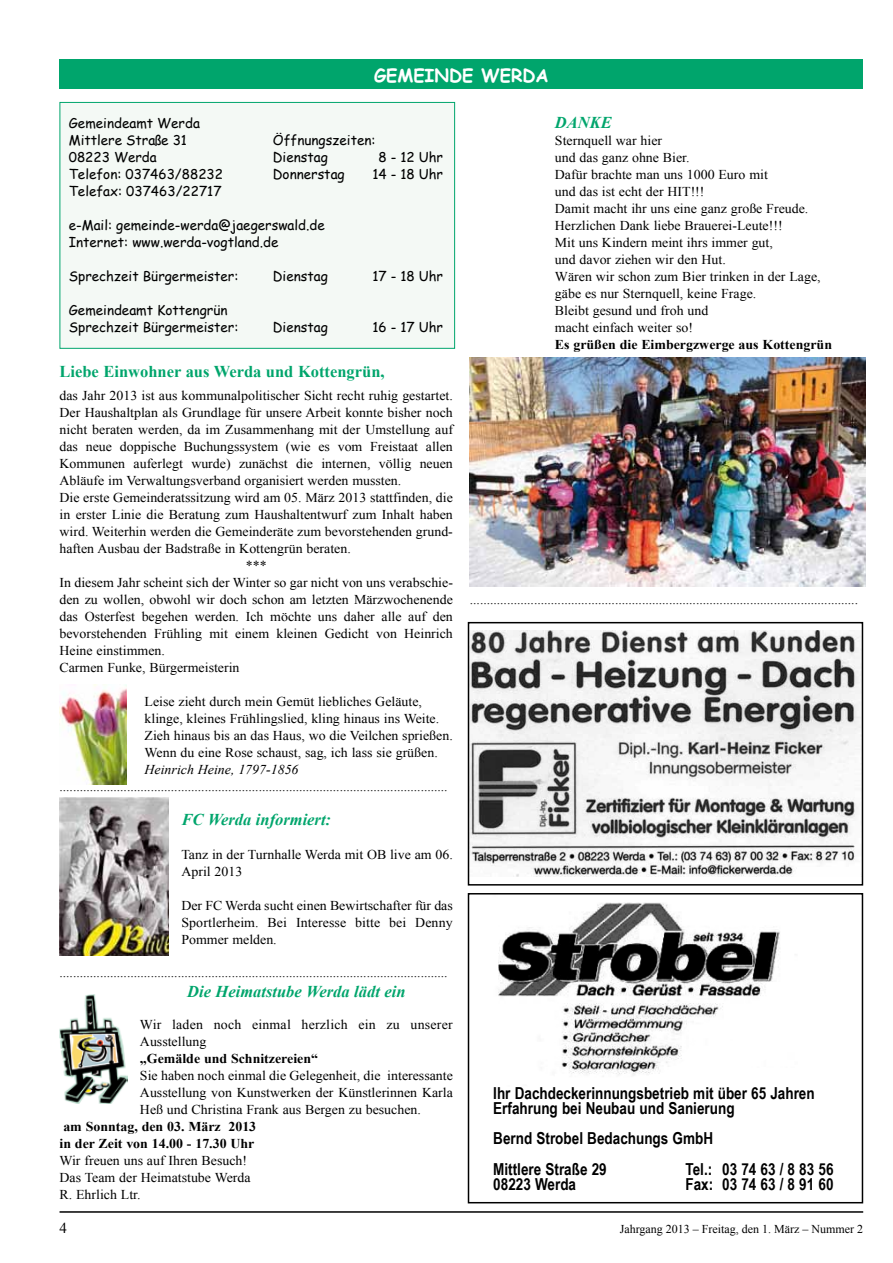
<style>
.page{position:relative;width:893px;height:1263px;background:#fff}
.page>*{position:absolute;margin:0;border:0;box-sizing:border-box;transform-origin:0 0}
.t1{font:700 18px "Comic Sans MS";color:#fff}
.t2{font:700 16.5px/15.3px "Arial Narrow";color:#000}
.t3{font:italic 700 16.5px "Times New Roman";color:#00a56c}
.t4{font:700 16.5px "Times New Roman";color:#00a56c}
.t5{font:15px "Times New Roman";color:#000}
.t6{font:13.5px/17px "Times New Roman";color:#000}
.t7{font:13.5px/17px "Comic Sans MS";color:#000}
.t8{font:700 13.5px/17px "Times New Roman";color:#000}
.t9{font:italic 13.5px "Times New Roman";color:#000}
.t10{font:12px "Times New Roman";color:#000}
</style>
<div class="page">
<hr style="left:60px;top:1211px;width:803px;height:2px;background:#000">
<img style="left:470px;top:357px;width:395px;height:230px">
<div style="left:60px;top:60px;width:803px;height:29px;background:#00a56c"></div>
<div style="left:60px;top:102px;width:395px;height:246px;background:#f4f9f5"></div>
<div style="left:60px;top:102px;width:395px;height:247px;border:1px solid #00a56c"></div>
<img style="left:60px;top:684px;width:67px;height:101px">
<img style="left:60px;top:798px;width:109px;height:157px">
<img style="left:498px;top:902px;width:282px;height:174px">
<div style="left:468px;top:893px;width:395px;height:310px;border:2px solid #000"></div>
<img style="left:60px;top:994px;width:67px;height:110px">
<img style="left:471px;top:630px;width:389px;height:246px">
<div style="left:468px;top:622px;width:395px;height:263px;border:2px solid #000"></div>
<h1 class="t1" style="left:374px;top:63px;width:176px">GEMEINDE WERDA</h1>
<p class="t7" style="left:69px;top:114px;width:133px">Gemeindeamt Werda<br>Mittlere Straße 31</p>
<p class="t7" style="left:273px;top:131px;width:104px">Öffnungszeiten:</p>
<p class="t7" style="left:69px;top:148px;width:89px">08223 Werda</p>
<p class="t7" style="left:273px;top:148px;width:56px">Dienstag</p>
<p class="t7" style="left:378px;top:148px;width:66px">8 - 12 Uhr</p>
<p class="t7" style="left:69px;top:165px;width:156px">Telefon: 037463/88232</p>
<p class="t7" style="left:273px;top:165px;width:73px">Donnerstag</p>
<p class="t7" style="left:372px;top:165px;width:72px">14 - 18 Uhr</p>
<p class="t7" style="left:69px;top:182px;width:154px">Telefax: 037463/22717</p>
<p class="t7" style="left:69px;top:216px;width:258px">e-Mail: gemeinde-werda@jaegerswald.de<br>Internet: www.werda-vogtland.de</p>
<p class="t7" style="left:69px;top:267px;width:171px">Sprechzeit Bürgermeister:</p>
<p class="t7" style="left:273px;top:267px;width:56px">Dienstag</p>
<p class="t7" style="left:372px;top:267px;width:72px">17 - 18 Uhr</p>
<p class="t7" style="left:69px;top:301px;width:171px">Gemeindeamt Kottengrün<br>Sprechzeit Bürgermeister:</p>
<p class="t7" style="left:273px;top:318px;width:56px">Dienstag</p>
<p class="t7" style="left:372px;top:318px;width:72px">16 - 17 Uhr</p>
<p class="t4" style="left:60px;top:360px;width:327px">Liebe Einwohner aus Werda und Kottengrün,</p>
<p class="t6" style="left:60px;top:386px;width:395px">das Jahr 2013 ist aus kommunalpolitischer Sicht recht ruhig gestartet.</p>
<p class="t6" style="left:60px;top:403px;width:395px">Der Haushaltplan als Grundlage für unsere Arbeit konnte bisher noch</p>
<p class="t6" style="left:60px;top:421px;width:395px">nicht beraten werden, da im Zusammenhang mit der Umstellung auf</p>
<p class="t6" style="left:60px;top:438px;width:395px">das neue doppische Buchungssystem (wie es vom Freistaat allen</p>
<p class="t6" style="left:60px;top:455px;width:395px">Kommunen auferlegt wurde) zunächst die internen, völlig neuen</p>
<p class="t6" style="left:60px;top:472px;width:343px">Abläufe im Verwaltungsverband organisiert werden mussten.</p>
<p class="t6" style="left:60px;top:489px;width:395px">Die erste Gemeinderatssitzung wird am 05. März 2013 stattfinden, die</p>
<p class="t6" style="left:60px;top:506px;width:395px">in erster Linie die Beratung zum Haushaltentwurf zum Inhalt haben</p>
<p class="t6" style="left:60px;top:523px;width:395px">wird. Weiterhin werden die Gemeinderäte zum bevorstehenden grund-</p>
<p class="t6" style="left:60px;top:540px;width:293px">haften Ausbau der Badstraße in Kottengrün beraten.</p>
<p class="t6" style="left:246px;top:557px;width:22px">***</p>
<p class="t6" style="left:60px;top:574px;width:395px">In diesem Jahr scheint sich der Winter so gar nicht von uns verabschie-</p>
<p class="t6" style="left:60px;top:591px;width:395px">den zu wollen, obwohl wir doch schon am letzten Märzwochenende</p>
<p class="t6" style="left:60px;top:608px;width:395px">das Osterfest begehen werden. Ich möchte uns daher alle auf den</p>
<p class="t6" style="left:60px;top:625px;width:395px">bevorstehenden Frühling mit einem kleinen Gedicht von Heinrich</p>
<p class="t6" style="left:60px;top:642px;width:107px">Heine einstimmen.</p>
<p class="t6" style="left:60px;top:659px;width:182px">Carmen Funke, Bürgermeisterin</p>
<p class="t6" style="left:145px;top:693px;width:310px">Leise zieht durch mein Gemüt liebliches Geläute, klinge, kleines Frühlingslied, kling hinaus ins Weite.<br>Zieh hinaus bis an das Haus, wo die Veilchen sprießen.<br>Wenn du eine Rose schaust, sag, ich lass sie grüßen.</p>
<p class="t9" style="left:145px;top:760px;width:156px">Heinrich Heine, 1797-1856</p>
<p class="t6" style="left:60px;top:778px;width:390px">...................................................................................................................</p>
<p class="t3" style="left:181px;top:808px;width:151px">FC Werda informiert:</p>
<p class="t6" style="left:181px;top:846px;width:273px">Tanz in der Turnhalle Werda mit OB live am 06.<br>April 2013</p>
<p class="t6" style="left:181px;top:897px;width:273px;text-align:justify">Der FC Werda sucht einen Bewirtschafter für das Sportlerheim. Bei Interesse bitte bei Denny Pommer melden.</p>
<p class="t6" style="left:60px;top:964px;width:390px">...................................................................................................................</p>
<p class="t3" style="left:187px;top:980px;width:220px">Die Heimatstube Werda lädt ein</p>
<p class="t6" style="left:140px;top:1016px;width:314px">Wir laden noch einmal herzlich ein zu unserer<br>Ausstellung</p>
<p class="t8" style="left:140px;top:1050px;width:180px">„Gemälde und Schnitzereien“</p>
<p class="t6" style="left:140px;top:1067px;width:314px;text-align:justify">Sie haben noch einmal die Gelegenheit, die interessante Ausstellung von Kunstwerken der Künstlerinnen Karla Heß und Christina Frank aus Bergen zu besuchen.</p>
<p class="t8" style="left:60px;top:1118px;width:198px">am Sonntag, den 03. März 2013 in der Zeit von 14.00 - 17.30 Uhr</p>
<p class="t6" style="left:60px;top:1152px;width:193px">Wir freuen uns auf Ihren Besuch!<br>Das Team der Heimatstube Werda<br>R. Ehrlich Ltr.</p>
<p class="t3" style="left:555px;top:111px;width:58px">DANKE</p>
<p class="t6" style="left:555px;top:131px;width:267px">Sternquell war hier<br>und das ganz ohne Bier.<br>Dafür brachte man uns 1000 Euro mit<br>und das ist echt der HIT!!!<br>Damit macht ihr uns eine ganz große Freude.<br>Herzlichen Dank liebe Brauerei-Leute!!!<br>Mit uns Kindern meint ihrs immer gut,<br>und davor ziehen wir den Hut.<br>Wären wir schon zum Bier trinken in der Lage, gäbe es nur Sternquell, keine Frage.<br>Bleibt gesund und froh und<br>macht einfach weiter so!</p>
<p class="t8" style="left:555px;top:335px;width:279px">Es grüßen die Eimbergzwerge aus Kottengrün</p>
<p class="t6" style="left:470px;top:591px;width:390px">...................................................................................................................</p>
<p class="t2" style="left:493px;top:1084px;width:323px">Ihr Dachdeckerinnungsbetrieb mit über 65 Jahren<br>Erfahrung bei Neubau und Sanierung</p>
<p class="t2" style="left:493px;top:1122px;width:221px;line-height:30.5px">Bernd Strobel Bedachungs GmbH<br>Mittlere Straße 29</p>
<p class="t2" style="left:685px;top:1160px;width:150px">Tel.: 03 74 63 / 8 83 56</p>
<p class="t2" style="left:493px;top:1176px;width:84px">08223 Werda</p>
<p class="t2" style="left:685px;top:1176px;width:150px">Fax: 03 74 63 / 8 91 60</p>
<p class="t5" style="left:60px;top:1218px;width:9px">4</p>
<p class="t10" style="left:620px;top:1221px;width:245px">Jahrgang 2013 – Freitag, den 1. März – Nummer 2</p>
</div>
